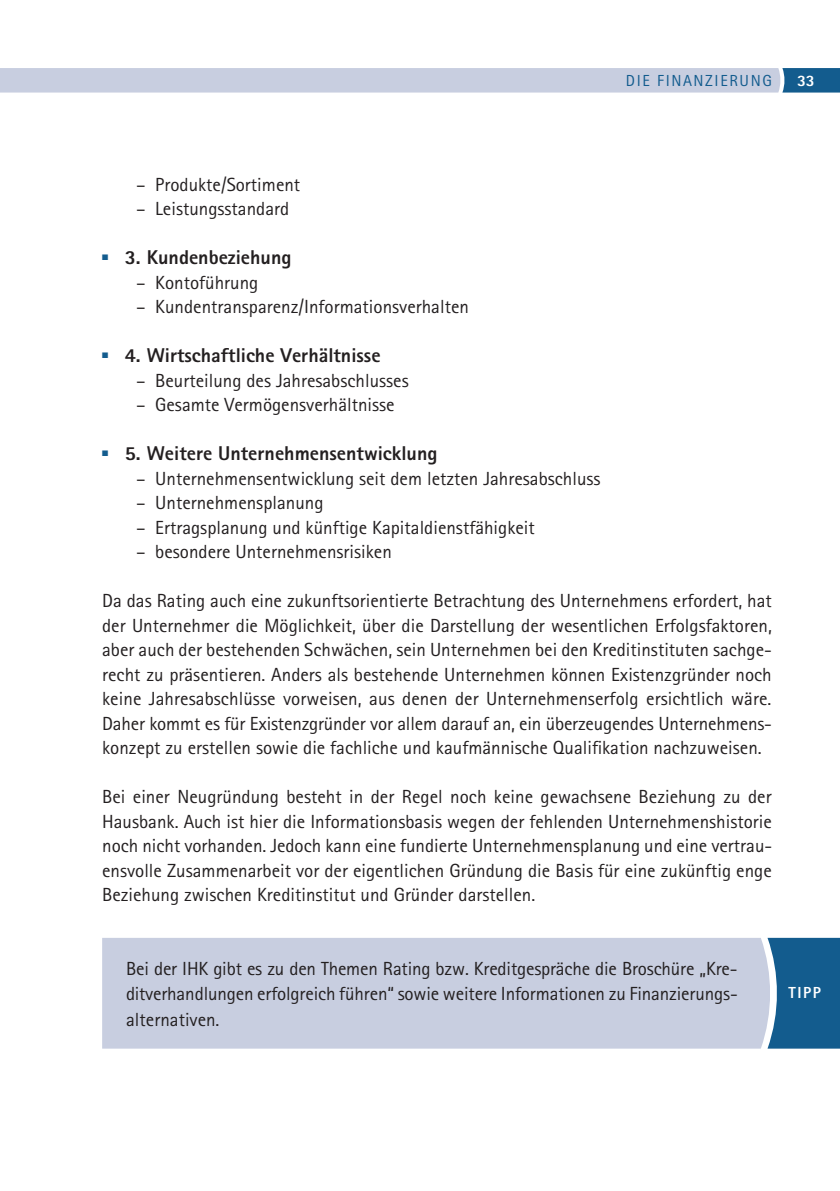
<style>
.page{position:relative;width:840px;height:1191px;background:#fff}
.page>*{position:absolute;margin:0;border:0;box-sizing:border-box;transform-origin:0 0}
.t1{font:800 20px "Rotis Sans Serif";color:#231f20}
.t2{font:19px/24.4px "Rotis Sans Serif";color:#231f20;text-align:justify}
.t3{font:16px "Rotis Sans Serif";letter-spacing:.1em;color:#135c8e}
.t4{font:800 16px "Rotis Sans Serif";letter-spacing:.1em;color:#fff}
</style>
<div class="page">
<svg style="left:0;top:68px;width:839px;height:25px;background:#bdc7db"></svg>
<div style="left:102px;top:938px;width:665px;height:110px;background:#c8cee0"></div>
<svg style="left:767px;top:937px;width:72px;height:111px;background:#2a6b98"></svg>
<p class="t3" style="left:625px;top:71px;width:147px">DIE FINANZIERUNG</p>
<p class="t4" style="left:796px;top:70px;width:19px">33</p>
<p class="t2" style="left:136px;top:172px;width:165px">– Produkte/Sortiment</p>
<p class="t2" style="left:136px;top:196px;width:154px">– Leistungsstandard</p>
<p class="t1" style="left:102px;top:244px;width:191px"><sup>■</sup> 3. Kundenbeziehung</p>
<p class="t2" style="left:136px;top:270px;width:124px">– Kontoführung</p>
<p class="t2" style="left:136px;top:294px;width:334px">– Kundentransparenz/Informationsverhalten</p>
<p class="t1" style="left:102px;top:342px;width:280px"><sup>■</sup> 4. Wirtschaftliche Verhältnisse</p>
<p class="t2" style="left:136px;top:368px;width:274px">– Beurteilung des Jahresabschlusses</p>
<p class="t2" style="left:136px;top:392px;width:260px">– Gesamte Vermögensverhältnisse</p>
<p class="t1" style="left:102px;top:440px;width:336px"><sup>■</sup> 5. Weitere Unternehmensentwicklung</p>
<p class="t2" style="left:136px;top:466px;width:465px">– Unternehmensentwicklung seit dem letzten Jahresabschluss</p>
<p class="t2" style="left:136px;top:490px;width:189px">– Unternehmensplanung</p>
<p class="t2" style="left:136px;top:515px;width:400px">– Ertragsplanung und künftige Kapitaldienstfähigkeit</p>
<p class="t2" style="left:136px;top:539px;width:257px">– besondere Unternehmensrisiken</p>
<p class="t2" style="left:102px;top:588px;width:671px">Da das Rating auch eine zukunftsorientierte Betrachtung des Unternehmens erfordert, hat der Unternehmer die Möglichkeit, über die Darstellung der wesentlichen Erfolgsfaktoren, aber auch der bestehenden Schwächen, sein Unternehmen bei den Kreditinstituten sachge&shy;recht zu präsentieren. Anders als bestehende Unternehmen können Existenzgründer noch keine Jahresabschlüsse vorweisen, aus denen der Unternehmenserfolg ersichtlich wäre.<br>Daher kommt es für Existenzgründer vor allem darauf an, ein überzeugendes Unternehmens&shy;konzept zu erstellen sowie die fachliche und kaufmännische Qualifikation nachzuweisen.</p>
<p class="t2" style="left:102px;top:784px;width:671px">Bei einer Neugründung besteht in der Regel noch keine gewachsene Beziehung zu der Hausbank. Auch ist hier die Informationsbasis wegen der fehlenden Unternehmenshistorie noch nicht vorhanden. Jedoch kann eine fundierte Unternehmensplanung und eine vertrau&shy;ensvolle Zusammenarbeit vor der eigentlichen Gründung die Basis für eine zukünftig enge Beziehung zwischen Kreditinstitut und Gründer darstellen.</p>
<p class="t2" style="left:126px;top:956px;width:612px;line-height:25px">Bei der IHK gibt es zu den Themen Rating bzw. Kreditgespräche die Broschüre „Kre&shy;ditverhandlungen erfolgreich führen“ sowie weitere Informationen zu Finanzierungs&shy;alternativen.</p>
<p class="t4" style="left:787px;top:982px;width:34px">TIPP</p>
</div>
